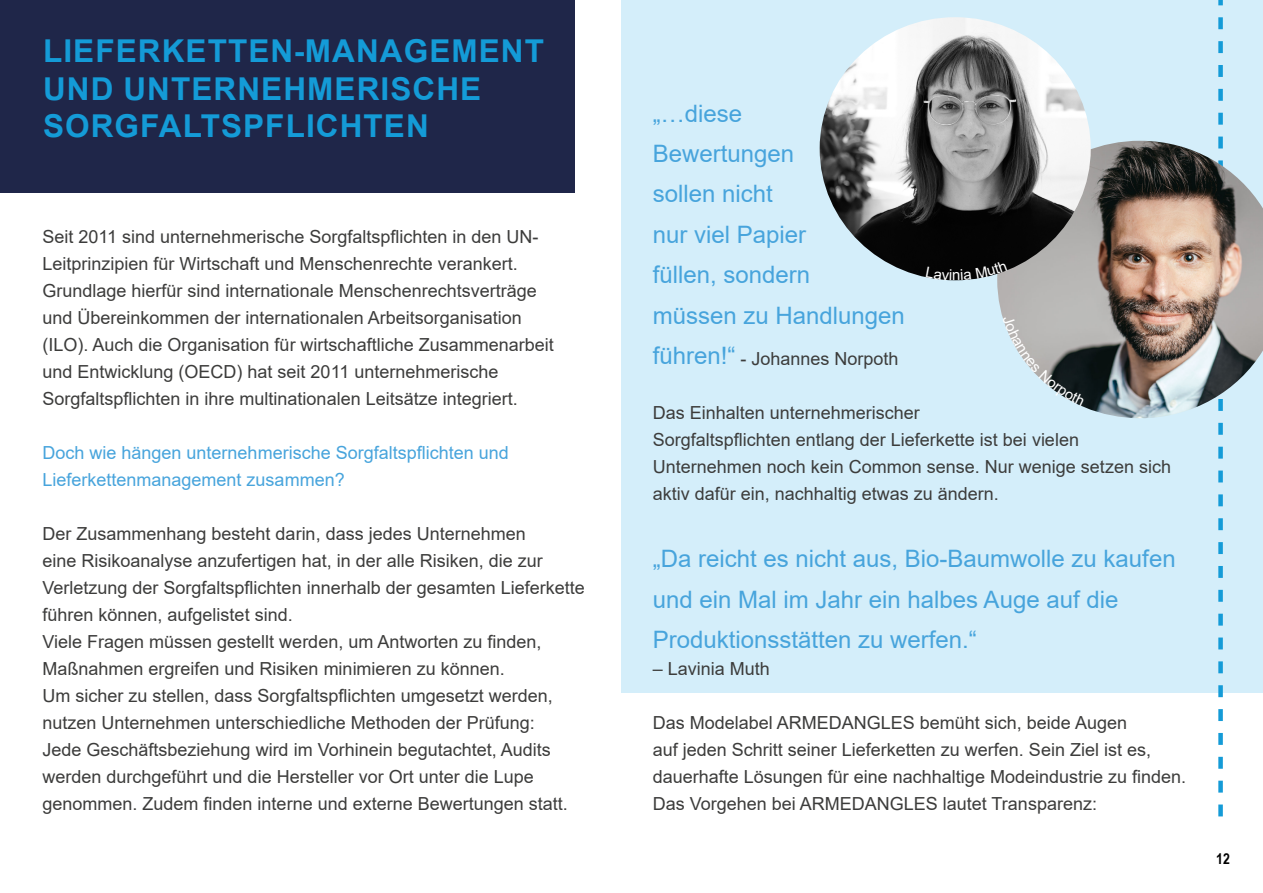
<style>
.page{position:relative;width:1263px;height:893px;background:#fff}
.page>*{position:absolute;margin:0;border:0;box-sizing:border-box;transform-origin:0 0}
.t1{font:700 31.5px/37.8px "Arial";letter-spacing:.035em;color:#149bd7}
.t2{font:24px/40.5px "Arial";color:#47a4dc}
.t3{font:18px/27px "Arial";color:#3c3c3b}
.t4{font:18px/27px "Arial";color:#47a4dc}
.t5{font:700 15px "Arial Narrow";color:#000}
.s1{font-size:24px;color:#47a4dc}
</style>
<div class="page">
<div style="left:621px;top:0;width:642px;height:693px;background:#d4eefa"></div>
<div style="left:0;top:0;width:575px;height:192px;background:#1f2649"></div>
<svg style="left:1218px;top:0;width:5px;height:816px"></svg>
<img style="left:997px;top:141px;width:266px;height:277px">
<img style="left:820px;top:17px;width:271px;height:263px">
<svg style="left:1002px;top:315px;width:83px;height:91px"></svg>
<svg style="left:926px;top:260px;width:81px;height:20px;background:#191b1c"></svg>
<h1 class="t1" style="left:43px;top:32px;width:502px">LIEFERKETTEN-MANAGEMENT<br>UND UNTERNEHMERISCHE<br>SORGFALTSPFLICHTEN</h1>
<p class="t3" style="left:43px;top:223px;width:513px">Seit 2011 sind unternehmerische Sorgfaltspflichten in den UN-Leitprinzipien für Wirtschaft und Menschenrechte verankert.<br>Grundlage hierfür sind internationale Menschenrechtsverträge und Übereinkommen der internationalen Arbeitsorganisation (ILO). Auch die Organisation für wirtschaftliche Zusammenarbeit und Entwicklung (OECD) hat seit 2011 unternehmerische Sorgfaltspflichten in ihre multinationalen Leitsätze integriert.</p>
<p class="t4" style="left:43px;top:439px;width:468px">Doch wie hängen unternehmerische Sorgfaltspflichten und<br>Lieferkettenmanagement zusammen?</p>
<p class="t3" style="left:43px;top:520px;width:544px">Der Zusammenhang besteht darin, dass jedes Unternehmen<br>eine Risikoanalyse anzufertigen hat, in der alle Risiken, die zur Verletzung der Sorgfaltspflichten innerhalb der gesamten Lieferkette führen können, aufgelistet sind.<br>Viele Fragen müssen gestellt werden, um Antworten zu finden, Maßnahmen ergreifen und Risiken minimieren zu können.<br>Um sicher zu stellen, dass Sorgfaltspflichten umgesetzt werden, nutzen Unternehmen unterschiedliche Methoden der Prüfung:<br>Jede Geschäftsbeziehung wird im Vorhinein begutachtet, Audits werden durchgeführt und die Hersteller vor Ort unter die Lupe genommen. Zudem finden interne und externe Bewertungen statt.</p>
<h2 class="t2" style="left:653px;top:93px;width:254px">„…diese<br>Bewertungen<br>sollen nicht<br>nur viel Papier<br>füllen, sondern<br>müssen zu Handlungen</h2>
<p class="t3" style="left:653px;top:345px;width:247px"><span class="s1">führen!“</span> - Johannes Norpoth</p>
<p class="t3" style="left:653px;top:399px;width:520px">Das Einhalten unternehmerischer<br>Sorgfaltspflichten entlang der Lieferkette ist bei vielen Unternehmen noch kein Common sense. Nur wenige setzen sich aktiv dafür ein, nachhaltig etwas zu ändern.</p>
<h2 class="t2" style="left:653px;top:538px;width:524px">„Da reicht es nicht aus, Bio-Baumwolle zu kaufen und ein Mal im Jahr ein halbes Auge auf die<br>Produktionsstätten zu werfen.“</h2>
<p class="t3" style="left:653px;top:655px;width:119px">– Lavinia Muth</p>
<p class="t3" style="left:653px;top:709px;width:535px">Das Modelabel ARMEDANGLES bemüht sich, beide Augen<br>auf jeden Schritt seiner Lieferketten zu werfen. Sein Ziel ist es, dauerhafte Lösungen für eine nachhaltige Modeindustrie zu finden.<br>Das Vorgehen bei ARMEDANGLES lautet Transparenz:</p>
<p class="t5" style="left:1216px;top:847px;width:15px">12</p>
</div>
